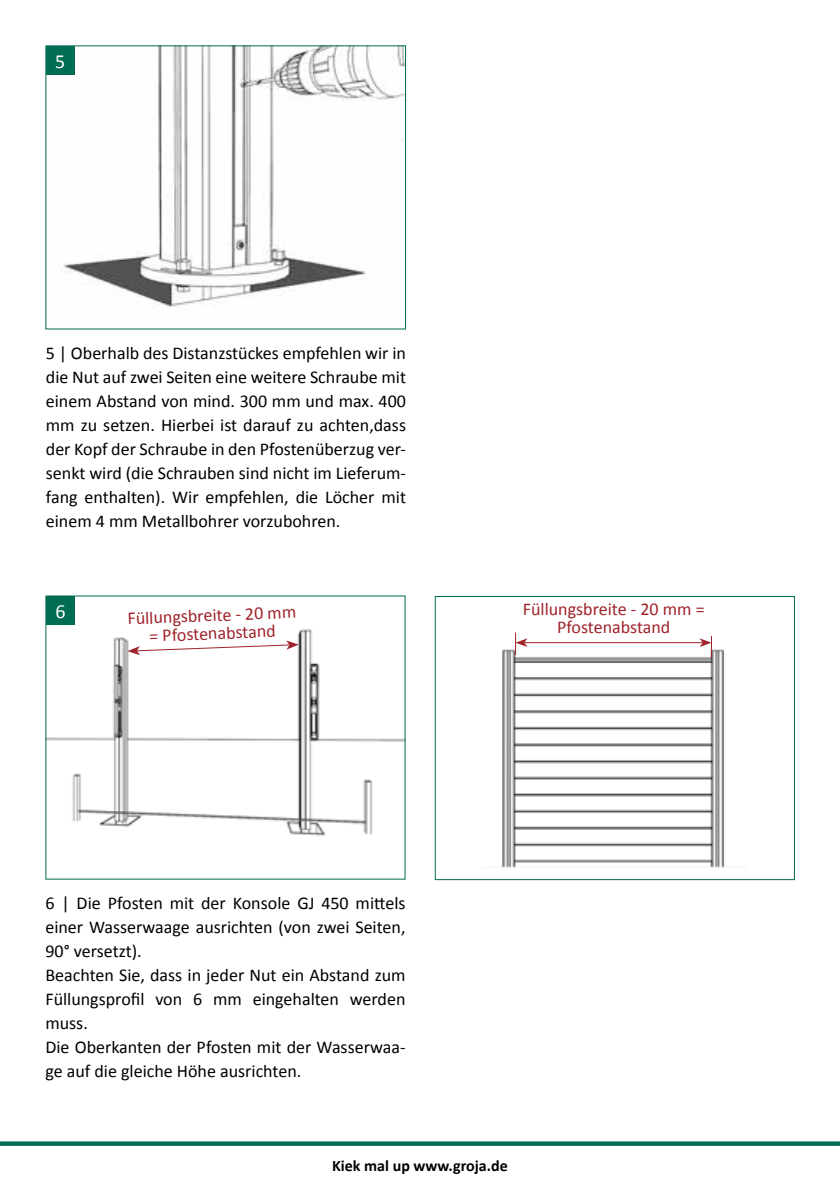
<style>
.page{position:relative;width:840px;height:1191px;background:#fff}
.page>*{position:absolute;margin:0;border:0;box-sizing:border-box;transform-origin:0 0}
.t1{font:20px "Calibri";color:#fff}
.t2{font:18px/24px "Calibri";color:#000}
.t3{font:18px/18px "Calibri";color:#9f232a;text-align:center}
.t4{font:700 16px "Calibri";color:#000}
</style>
<div class="page">
<svg style="left:0;top:1141px;width:839px;height:4px;background:#1b7b64"></svg>
<img style="left:47px;top:624px;width:356px;height:212px">
<div style="left:46px;top:596px;width:29px;height:28px;background:#006c52"></div>
<svg style="left:127px;top:640px;width:172px;height:15px"></svg>
<img style="left:502px;top:635px;width:223px;height:233px">
<div style="left:434px;top:596px;width:360px;height:284px;border:1px solid #006c52"></div>
<hr style="left:524px;top:642px;width:178px;height:1px;background:#9f232a">
<svg style="left:515px;top:632px;width:12px;height:23px"></svg>
<svg style="left:699px;top:636px;width:12px;height:22px"></svg>
<img style="left:47px;top:47px;width:357px;height:260px">
<div style="left:46px;top:46px;width:28px;height:28px;background:#006c52"></div>
<p class="t1" style="left:55px;top:48px;width:12px">5</p>
<p class="t2" style="left:46px;top:341px;width:361px;text-align:justify">5 | Oberhalb des Distanzstückes empfehlen wir in die Nut auf zwei Seiten eine weitere Schraube mit einem Abstand von mind. 300 mm und max. 400 mm zu setzen. Hierbei ist darauf zu achten,dass der Kopf der Schraube in den Pfostenüberzug ver&shy;senkt wird (die Schrauben sind nicht im Lieferum&shy;fang enthalten). Wir empfehlen, die Löcher mit einem 4 mm Metallbohrer vorzubohren.</p>
<p class="t1" style="left:55px;top:598px;width:12px">6</p>
<p class="t3" style="left:127px;top:609px;width:170px;rotate:-2deg">Füllungsbreite - 20 mm = Pfostenabstand</p>
<p class="t3" style="left:522px;top:600px;width:183px">Füllungsbreite - 20 mm =<br>Pfostenabstand</p>
<p class="t2" style="left:45px;top:891px;width:361px">6 | Die Pfosten mit der Konsole GJ 450 mittels einer Wasserwaage ausrichten (von zwei Seiten, 90° versetzt).<br>Beachten Sie, dass in jeder Nut ein Abstand zum Füllungsprofil von 6 mm eingehalten werden muss.<br>Die Oberkanten der Pfosten mit der Wasserwaa&shy;ge auf die gleiche Höhe ausrichten.</p>
<p class="t4" style="left:332px;top:1155px;width:177px">Kiek mal up www.groja.de</p>
</div>
